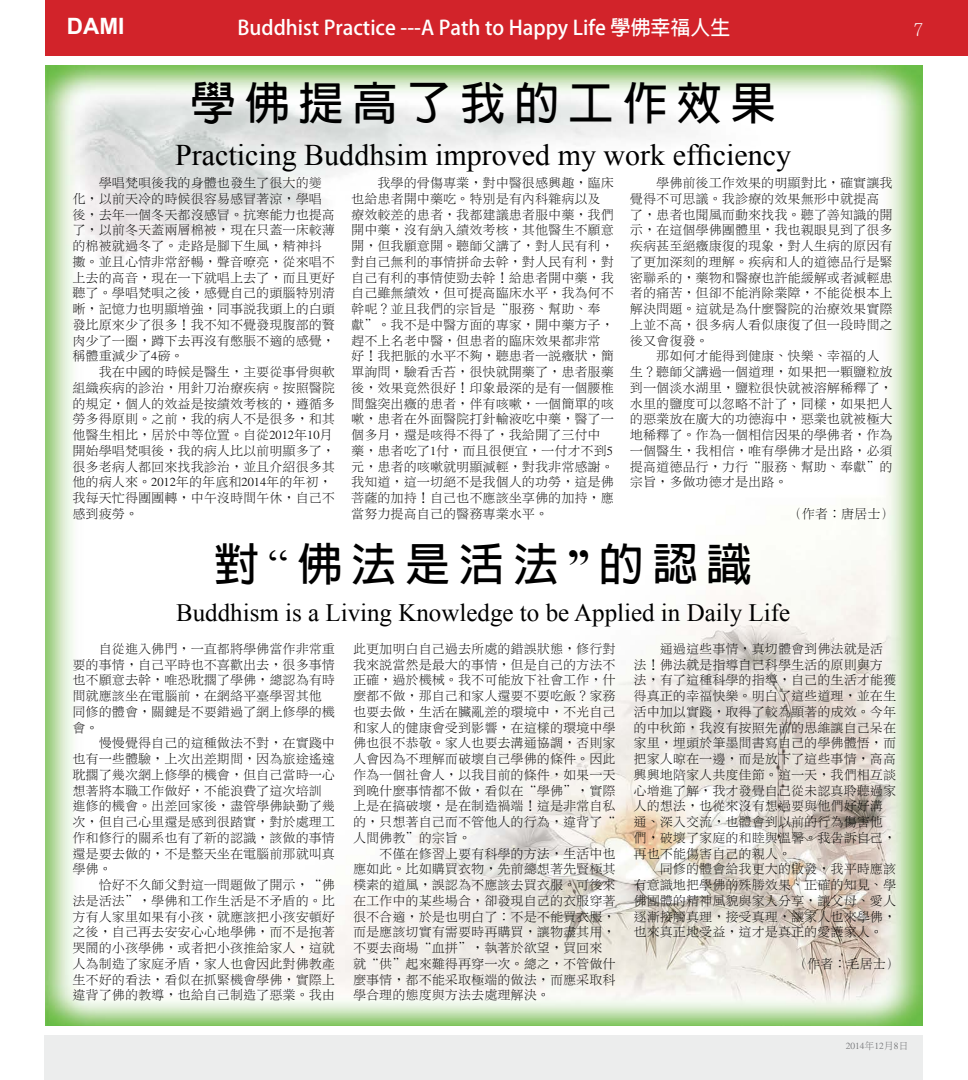
<style>
.page{position:relative;width:968px;height:1080px;background:#fff}
.page>*{position:absolute;margin:0;border:0;box-sizing:border-box;transform-origin:0 0}
.t1{font:700 45px "Adobe Fan Heiti Std";letter-spacing:.2em;color:#000}
.t2{font:30px "Times New Roman";color:#000}
.t3{font:25px "Times New Roman";color:#000}
.t4{font:700 22.5px "Arial";color:#fff}
.t5{font:700 20px "Adobe Fan Heiti Std";color:#fff}
.t6{font:300 17.5px "Adobe Ming Std";color:#fff}
.t7{font:300 13.12px/15.8px "Li Sung";color:#000}
.t8{font:300 10px "Li Sung";letter-spacing:-.005em;color:#6d6e71}
.s1{font-family:"Times New Roman";font-weight:400}
.s2{font-family:"Times New Roman"}
</style>
<div class="page">
<div style="left:45px;top:0;width:923px;height:56px;background:#d2232a"></div>
<div style="left:44px;top:1035px;width:878px;height:45px;background:#eceded"></div>
<img style="left:45px;top:66px;width:877px;height:960px">
<h3 class="t4" style="left:67px;top:12px;width:59px">DAMI</h3>
<h3 class="t5" style="left:237px;top:16px;width:494px">Buddhist Practice ---A Path to Happy Life 學佛幸福人生</h3>
<h3 class="t6" style="left:914px;top:20px;width:10px">7</h3>
<h1 class="t1" style="left:190px;top:76px;width:586px">學佛提高了我的工作效果</h1>
<h2 class="t2" style="left:175px;top:135px;width:617px">Practicing Buddhsim improved my work efficiency</h2>
<p class="t7" style="left:72px;top:175px;width:264px;text-indent:26px">學唱梵唄後我的身體也發生了很大的變化，以前天冷的時候很容易感冒著涼，學唱後，去年一個冬天都沒感冒。抗寒能力也提高了，以前冬天蓋兩層棉被，現在只蓋一床較薄的棉被就過冬了。走路是腳下生風，精神抖擻。並且心情非常舒暢，聲音嘹亮，從來唱不上去的高音，現在一下就唱上去了，而且更好聽了。學唱梵唄之後，感覺自己的頭腦特別清晰，記憶力也明顯增強，同事說我頭上的白頭發比原來少了很多！我不知不覺發現腹部的贅肉少了一圈，蹲下去再沒有憋脹不適的感覺，稱體重減少了4磅。</p>
<p class="t7" style="left:72px;top:364px;width:264px;text-indent:26px">我在中國的時候是醫生，主要從事骨與軟組織疾病的診治，用針刀治療疾病。按照醫院的規定，個人的效益是按績效考核的，遵循多勞多得原則。之前，我的病人不是很多，和其他醫生相比，居於中等位置。自從2012年10月開始學唱梵唄後，我的病人比以前明顯多了，很多老病人都回來找我診治，並且介紹很多其他的病人來。2012年的年底和2014年的年初，我每天忙得團團轉，中午沒時間午休，自己不感到疲勞。</p>
<p class="t7" style="left:351px;top:175px;width:264px;text-indent:26px">我學的骨傷專業，對中醫很感興趣，臨床也給患者開中藥吃。特別是有內科雜病以及療效較差的患者，我都建議患者服中藥，我們開中藥，沒有納入績效考核，其他醫生不願意開，但我願意開。聽師父講了，對人民有利，對自己無利的事情拼命去幹，對人民有利，對自己有利的事情使勁去幹！給患者開中藥，我自己雖無績效，但可提高臨床水平，我為何不幹呢？並且我們的宗旨是“服務、幫助、奉獻”。我不是中醫方面的專家，開中藥方子，趕不上名老中醫，但患者的臨床效果都非常好！我把脈的水平不夠，聽患者一說癥狀，簡單詢問，驗看舌苔，很快就開藥了，患者服藥後，效果竟然很好！印象最深的是有一個腰椎間盤突出癥的患者，伴有咳嗽，一個簡單的咳嗽，患者在外面醫院打針輸液吃中藥，醫了一個多月，還是咳得不得了，我給開了三付中藥，患者吃了1付，而且很便宜，一付才不到5元，患者的咳嗽就明顯減輕，對我非常感謝。我知道，這一切絕不是我個人的功勞，這是佛菩薩的加持！自己也不應該坐享佛的加持，應當努力提高自己的醫務專業水平。</p>
<p class="t7" style="left:630px;top:175px;width:264px;text-indent:26px">學佛前後工作效果的明顯對比，確實讓我覺得不可思議。我診療的效果無形中就提高了，患者也聞風而動來找我。聽了善知識的開示，在這個學佛團體里，我也親眼見到了很多疾病甚至絕癥康復的現象，對人生病的原因有了更加深刻的理解。疾病和人的道德品行是緊密聯系的，藥物和醫療也許能緩解或者減輕患者的痛苦，但卻不能消除業障，不能從根本上解決問題。這就是為什麼醫院的治療效果實際上並不高，很多病人看似康復了但一段時間之後又會復發。</p>
<p class="t7" style="left:630px;top:348px;width:264px;text-indent:26px">那如何才能得到健康、快樂、幸福的人生？聽師父講過一個道理，如果把一顆鹽粒放到一個淡水湖里，鹽粒很快就被溶解稀釋了，水里的鹽度可以忽略不計了，同樣，如果把人的惡業放在廣大的功德海中，惡業也就被極大地稀釋了。作為一個相信因果的學佛者，作為一個醫生，我相信，唯有學佛才是出路，必須提高道德品行，力行“服務、幫助、奉獻”的宗旨，多做功德才是出路。</p>
<p class="t7" style="left:788px;top:506px;width:106px">（作者：唐居士）</p>
<h1 class="t1" style="left:214px;top:537px;width:539px">對<span class="s1">“</span>佛法是活法<span class="s2">”</span>的認識</h1>
<h3 class="t3" style="left:176px;top:596px;width:615px">Buddhism is a Living Knowledge to be Applied in Daily Life</h3>
<p class="t7" style="left:72px;top:641px;width:264px;text-indent:26px">自從進入佛門，一直都將學佛當作非常重要的事情，自己平時也不喜歡出去，很多事情也不願意去幹，唯恐耽擱了學佛，總認為有時間就應該坐在電腦前，在網絡平臺學習其他同修的體會，關鍵是不要錯過了網上修學的機會。</p>
<p class="t7" style="left:72px;top:735px;width:264px;text-indent:26px">慢慢覺得自己的這種做法不對，在實踐中也有一些體驗，上次出差期間，因為旅途遙遠耽擱了幾次網上修學的機會，但自己當時一心想著將本職工作做好，不能浪費了這次培訓進修的機會。出差回家後，盡管學佛缺勤了幾次，但自己心里還是感到很踏實，對於處理工作和修行的關系也有了新的認識，該做的事情還是要去做的，不是整天坐在電腦前那就叫真學佛。</p>
<p class="t7" style="left:72px;top:877px;width:264px;text-align:justify;text-indent:26px">恰好不久師父對這一問題做了開示，“佛法是活法”，學佛和工作生活是不矛盾的。比方有人家里如果有小孩，就應該把小孩安頓好之後，自己再去安安心心地學佛，而不是抱著哭鬧的小孩學佛，或者把小孩推給家人，這就人為制造了家庭矛盾，家人也會因此對佛教產生不好的看法，看似在抓緊機會學佛，實際上違背了佛的教導，也給自己制造了惡業。我由</p>
<p class="t7" style="left:353px;top:641px;width:264px;text-align:justify">此更加明白自己過去所處的錯誤狀態，修行對我來說當然是最大的事情，但是自己的方法不正確，過於機械。我不可能放下社會工作，什麼都不做，那自己和家人還要不要吃飯？家務也要去做，生活在臟亂差的環境中，不光自己和家人的健康會受到影響，在這樣的環境中學佛也很不恭敬。家人也要去溝通協調，否則家人會因為不理解而破壞自己學佛的條件。因此作為一個社會人，以我目前的條件，如果一天到晚什麼事情都不做，看似在“學佛”，實際上是在搞破壞，是在制造禍端！這是非常自私的，只想著自己而不管他人的行為，違背了“人間佛教”的宗旨。</p>
<p class="t7" style="left:353px;top:845px;width:264px;text-indent:26px">不僅在修習上要有科學的方法，生活中也應如此。比如購買衣物，先前總想著先賢極其樸素的道風，誤認為不應該去買衣服。可後來在工作中的某些場合，卻發現自己的衣服穿著很不合適，於是也明白了：不是不能買衣服，而是應該切實有需要時再購買，讓物盡其用，不要去商場“血拼”，執著於欲望，買回來就“供”起來難得再穿一次。總之，不管做什麼事情，都不能采取極端的做法，而應采取科學合理的態度與方法去處理解決。</p>
<p class="t7" style="left:633px;top:641px;width:264px;text-indent:26px">通過這些事情，真切體會到佛法就是活法！佛法就是指導自己科學生活的原則與方法，有了這種科學的指導，自己的生活才能獲得真正的幸福快樂。明白了這些道理，並在生活中加以實踐，取得了較為顯著的成效。今年的中秋節，我沒有按照先前的思維讓自己呆在家里，埋頭於筆墨間書寫自己的學佛體悟，而把家人晾在一邊，而是放下了這些事情，高高興興地陪家人共度佳節。這一天，我們相互談心增進了解，我才發覺自己從未認真聆聽過家人的想法，也從來沒有想過要與他們好好溝通、深入交流，也體會到以前的行為傷害他們，破壞了家庭的和睦與溫馨。我告訴自己，再也不能傷害自己的親人。</p>
<p class="t7" style="left:633px;top:861px;width:264px;text-align:justify;text-indent:26px">同修的體會給我更大的啟發，我平時應該有意識地把學佛的殊勝效果、正確的知見、學佛團體的精神風貌與家人分享，讓父母、愛人逐漸接觸真理，接受真理，讓家人也來學佛，也來真正地受益，這才是真正的愛護家人。</p>
<p class="t7" style="left:794px;top:956px;width:106px">（作者：毛居士）</p>
<p class="t8" style="left:845px;top:1040px;width:64px">2014年12月8日</p>
</div>
